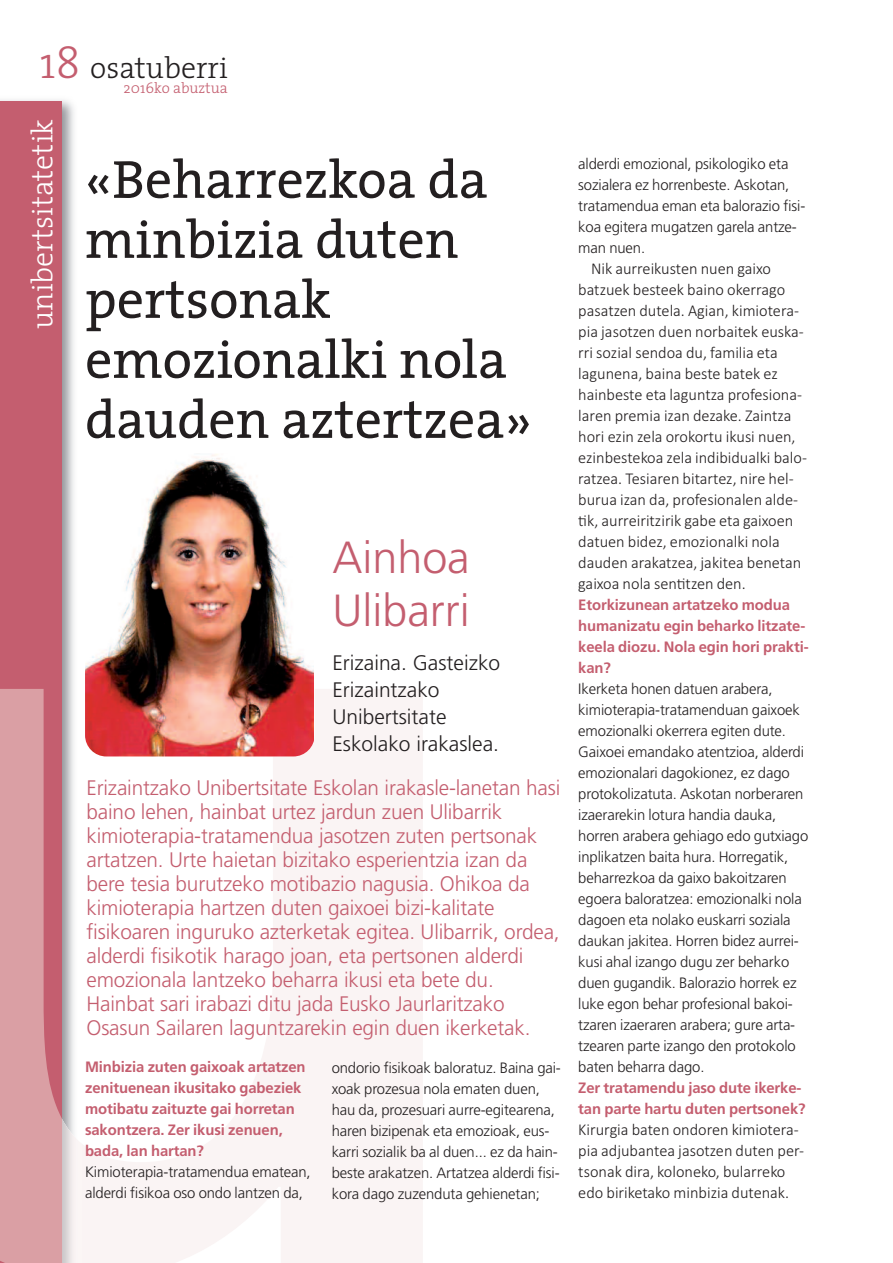
<style>
.page{position:relative;width:893px;height:1263px;background:#fff}
.page>*{position:absolute;margin:0;border:0;box-sizing:border-box;transform-origin:0 0}
.t1{font:54px/60px "The Serif";color:#231f20}
.t2{font:300 45px/52.9px "Frutiger";color:#c45e6f}
.t3{font:300 30px "The Serif";color:#fff}
.t4{font:300 30px "The Serif";color:#231f20}
.t5{font:300 21px/24px "Frutiger";letter-spacing:-.01em;color:#c45e6f}
.t6{font:300 21px/27px "Frutiger";color:#231f20}
.t7{font:300 16.5px/21px "Calibri";color:#231f20}
.t8{font:300 15px/21px "Frutiger";letter-spacing:-.01em;color:#231f20}
.t9{font:700 15px/21px "Frutiger";letter-spacing:-.01em;color:#c45e6f}
.t10{font:300 15px "The Serif";color:#c45e6f}
.s1{font-size:45px;color:#c45e6f}
</style>
<div class="page">
<img style="left:0;top:100px;width:74px;height:589px">
<div style="left:0;top:101px;width:62px;height:1162px;background:#c45e6f"></div>
<svg style="left:62px;top:689px;width:360px;height:574px;fill:#faf4f4"></svg>
<img style="left:62px;top:1119px;width:19px;height:144px">
<svg style="left:0;top:689px;width:62px;height:574px"></svg>
<img style="left:85px;top:453px;width:229px;height:303px;border-radius:21px">
<h3 class="t4" style="left:40px;top:58px;width:190px"><span class="s1">18</span> osatuberri</h3>
<p class="t10" style="left:124px;top:83px;width:106px">2016ko abuztua</p>
<h3 class="t3" style="left:32px;top:329px;width:211px;rotate:-90deg">unibertsitatetik</h3>
<h1 class="t1" style="left:85px;top:156px;width:448px">«Beharrezkoa da minbizia duten pertsonak emozionalki nola dauden aztertzea»</h1>
<p class="t8" style="left:578px;top:154px;width:228px">alderdi emozional, psikologiko eta sozialera ez horrenbeste. Askotan, tratamendua eman eta balorazio fisi&shy;koa egitera mugatzen garela antze&shy;man nuen.</p>
<p class="t7" style="left:578px;top:257px;width:230px;text-indent:13px">Nik aurreikusten nuen gaixo batzuek besteek baino okerrago pasatzen dutela. Agian, kimiotera&shy;pia jasotzen duen norbaitek euska&shy;rri sozial sendoa du, familia eta lagunena, baina beste batek ez hainbeste eta laguntza profesiona&shy;laren premia izan dezake. Zaintza hori ezin zela orokortu ikusi nuen, ezinbestekoa zela indibidualki balo&shy;ratzea. Tesiaren bitartez, nire hel&shy;burua izan da, profesionalen alde&shy;tik, aurreiritzirik gabe eta gaixoen datuen bidez, emozionalki nola dauden arakatzea, jakitea benetan gaixoa nola sentitzen den.</p>
<p class="t9" style="left:578px;top:595px;width:232px">Etorkizunean artatzeko modua humanizatu egin beharko litzate&shy;keela diozu. Nola egin hori prakti&shy;kan?</p>
<p class="t8" style="left:578px;top:679px;width:231px">Ikerketa honen datuen arabera, kimioterapia-tratamenduan gaixoek emozionalki okerrera egiten dute.<br>Gaixoei emandako atentzioa, alderdi emozionalari dagokionez, ez dago protokolizatuta. Askotan norberaren izaerarekin lotura handia dauka, horren arabera gehiago edo gutxiago inplikatzen baita hura. Horregatik, beharrezkoa da gaixo bakoitzaren egoera baloratzea: emozionalki nola dagoen eta nolako euskarri soziala daukan jakitea. Horren bidez aurrei&shy;kusi ahal izango dugu zer beharko duen gugandik. Balorazio horrek ez luke egon behar profesional bakoi&shy;tzaren izaeraren arabera; gure arta&shy;tzearen parte izango den protokolo baten beharra dago.</p>
<p class="t9" style="left:578px;top:1078px;width:229px">Zer tratamendu jaso dute ikerke&shy;tan parte hartu duten pertsonek?</p>
<p class="t7" style="left:578px;top:1118px;width:227px">Kirurgia baten ondoren kimiotera&shy;pia adjubantea jasotzen duten per&shy;tsonak dira, koloneko, bularreko edo biriketako minbizia dutenak.</p>
<h2 class="t2" style="left:332px;top:534px;width:139px">Ainhoa<br>Ulibarri</h2>
<h3 class="t6" style="left:332px;top:650px;width:169px">Erizaina. Gasteizko<br>Erizaintzako<br>Unibertsitate<br>Eskolako irakaslea.</h3>
<p class="t5" style="left:87px;top:777px;width:475px">Erizaintzako Unibertsitate Eskolan irakasle-lanetan hasi baino lehen, hainbat urtez jardun zuen Ulibarrik kimioterapia-tratamendua jasotzen zuten pertsonak artatzen. Urte haietan bizitako esperientzia izan da bere tesia burutzeko motibazio nagusia. Ohikoa da kimioterapia hartzen duten gaixoei bizi-kalitate fisikoaren inguruko azterketak egitea. Ulibarrik, ordea, alderdi fisikotik harago joan, eta pertsonen alderdi emozionala lantzeko beharra ikusi eta bete du.<br>Hainbat sari irabazi ditu jada Eusko Jaurlaritzako Osasun Sailaren laguntzarekin egin duen ikerketak.</p>
<p class="t9" style="left:85px;top:1057px;width:222px">Minbizia zuten gaixoak artatzen zenituenean ikusitako gabeziek motibatu zaituzte gai horretan sakontzera. Zer ikusi zenuen, bada, lan hartan?</p>
<p class="t8" style="left:85px;top:1162px;width:227px">Kimioterapia-tratamendua ematean, alderdi fisikoa oso ondo lantzen da,</p>
<p class="t8" style="left:332px;top:1058px;width:231px">ondorio fisikoak baloratuz. Baina gai&shy;xoak prozesua nola ematen duen, hau da, prozesuari aurre-egitearena, haren bizipenak eta emozioak, eus&shy;karri sozialik ba al duen... ez da hain&shy;beste arakatzen. Artatzea alderdi fisi&shy;kora dago zuzenduta gehienetan;</p>
</div>
